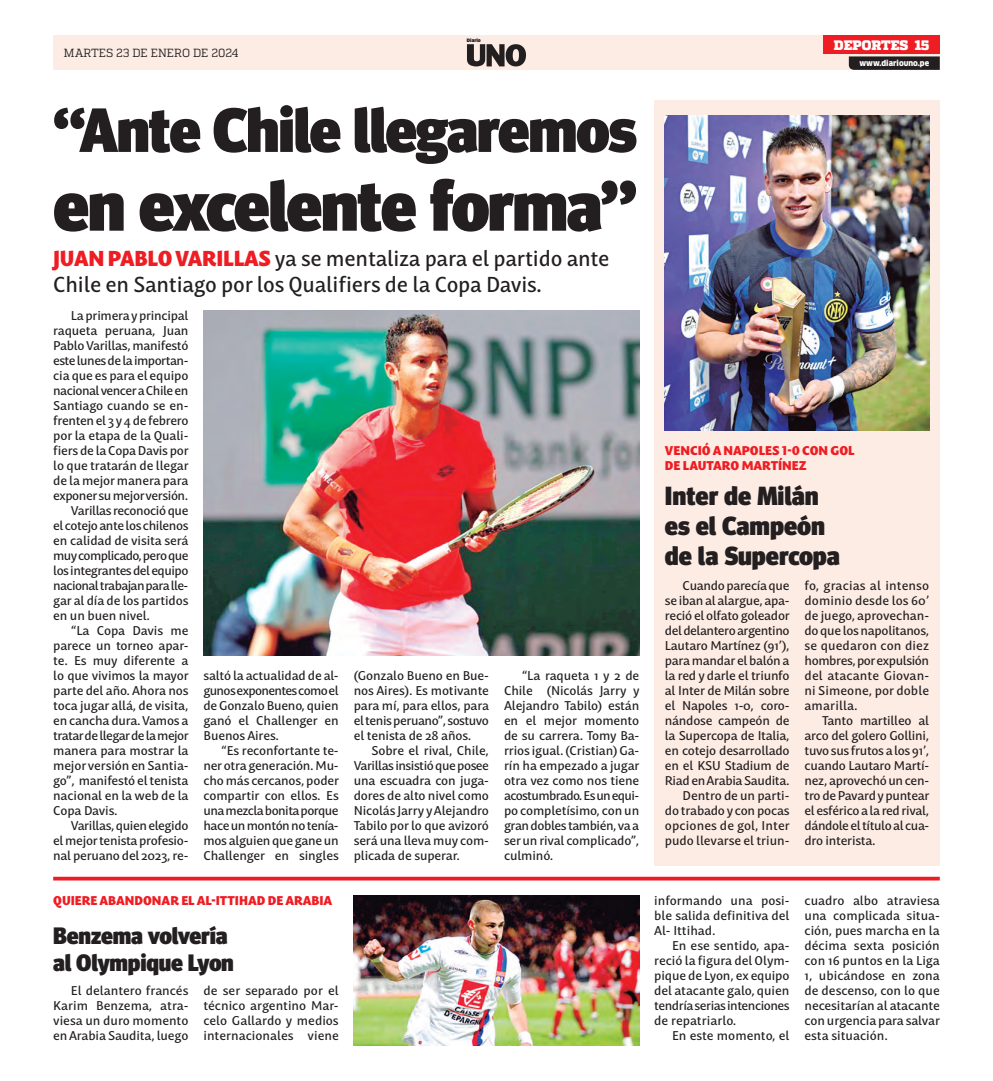
<style>
.page{position:relative;width:993px;height:1081px;background:#fff}
.page>*{position:absolute;margin:0;border:0;box-sizing:border-box;transform-origin:0 0}
.TITULAR{font:900 70.75px "Meta Head OT";letter-spacing:-.02em;color:#231f20}
.TITULAR-2{font:900 62.38px "Meta Head OT";letter-spacing:-.02em;color:#231f20}
.TITULAR_SECUNDARIO_G{font:900 26.25px "Meta Head OT";color:#231f20}
.TITULAR_SECUNDARIO_G-2{font:900 23.75px "Meta Head OT";letter-spacing:-.01em;color:#231f20}
.t1{font:500 21.25px/25.5px "Mastro Sans";letter-spacing:-.01em;color:#231f20}
.t2{font:900 13.75px "Quadon";color:#fff}
.TEXTO_NOTA{font:500 12.5px/15px "Mastro Sans";letter-spacing:-.01em;color:#231f20;text-align:justify}
.VOLADA_SECUNDARIA{font:900 12.5px "Mastro Sans";color:#ee1d23}
.t3{font:11.75px "Quadon";color:#231f20;scale:.95 1}
.t4{font:900 7.88px "Clan Pro";color:#fff;scale:.95 1}
.t5{font:900 4.62px "Clan Pro";letter-spacing:-.01em;color:#231f20}
.s1{font-weight:900;color:#ee1d23}
</style>
<div class="page">
<div style="left:53px;top:35px;width:886px;height:35px;background:#fdece4"></div>
<div style="left:823px;top:35px;width:116px;height:19px;background:#ee1d23"></div>
<svg style="left:848px;top:56px;width:91px;height:14px"></svg>
<svg style="left:467px;top:44px;width:59px;height:22px"></svg>
<div style="left:654px;top:100px;width:285px;height:765px;background:#fdece4"></div>
<img style="left:664px;top:115px;width:264px;height:315px">
<img style="left:203px;top:310px;width:436px;height:345px">
<img style="left:353px;top:895px;width:286px;height:150px">
<hr style="left:53px;top:877px;width:886px;height:3px;background:#ee1d23">
<p class="t3" style="left:64px;top:46px;width:185px">MARTES 23 DE ENERO DE 2024</p>
<p class="t5" style="left:467px;top:38px;width:15px">Diario</p>
<p class="TITULAR-2" style="left:53px;top:93px;width:584px">“Ante Chile llegaremos</p>
<p class="TITULAR" style="left:53px;top:164px;width:585px">en excelente forma”</p>
<p class="t1" style="left:53px;top:244px;width:557px"><span class="s1">JUAN PABLO VARILLAS</span> ya se mentaliza para el partido ante<br>Chile en Santiago por los Qualifiers de la Copa Davis.</p>
<p class="TEXTO_NOTA" style="left:53px;top:307px;width:137px;text-indent:18px">La primera y principal raqueta peruana, Juan Pablo Varillas, manifestó este lunes de la importan&shy;cia que es para el equipo nacional vencer a Chile en Santiago cuando se en&shy;frenten el 3 y 4 de febrero por la etapa de la Quali&shy;fiers de la Copa Davis por lo que tratarán de llegar de la mejor manera para exponer su mejor versión.</p>
<p class="TEXTO_NOTA" style="left:53px;top:502px;width:137px;text-indent:18px">Varillas reconoció que el cotejo ante los chilenos en calidad de visita será muy complicado, pero que los integrantes del equipo nacional trabajan para lle&shy;gar al día de los partidos en un buen nivel.</p>
<p class="TEXTO_NOTA" style="left:53px;top:622px;width:137px;text-indent:18px">“La Copa Davis me parece un torneo apar&shy;te. Es muy diferente a lo que vivimos la mayor parte del año. Ahora nos toca jugar allá, de visita, en cancha dura. Vamos a tratar de llegar de la mejor manera para mostrar la mejor versión en Santia&shy;go”, manifestó el tenista nacional en la web de la Copa Davis.</p>
<p class="TEXTO_NOTA" style="left:53px;top:817px;width:137px;text-indent:18px">Varillas, quien elegido el mejor tenista profesio&shy;nal peruano del 2023, re-</p>
<p class="TEXTO_NOTA" style="left:203px;top:667px;width:137px">saltó la actualidad de al&shy;gunos exponentes como el de Gonzalo Bueno, quien ganó el Challenger en Buenos Aires.</p>
<p class="TEXTO_NOTA" style="left:203px;top:742px;width:137px;text-indent:18px">“Es reconfortante te&shy;ner otra generación. Mu&shy;cho más cercanos, poder compartir con ellos. Es una mezcla bonita porque hace un montón no tenía&shy;mos alguien que gane un Challenger en singles</p>
<p class="TEXTO_NOTA" style="left:353px;top:667px;width:137px">(Gonzalo Bueno en Bue&shy;nos Aires). Es motivante para mí, para ellos, para el tenis peruano”, sostuvo el tenista de 28 años.</p>
<p class="TEXTO_NOTA" style="left:353px;top:742px;width:137px;text-indent:18px">Sobre el rival, Chile, Varillas insistió que posee una escuadra con juga&shy;dores de alto nivel como Nicolás Jarry y Alejandro Tabilo por lo que avizoró será una lleva muy com&shy;plicada de superar.</p>
<p class="TEXTO_NOTA" style="left:504px;top:667px;width:137px;text-indent:18px">“La raqueta 1 y 2 de Chile (Nicolás Jarry y Alejandro Tabilo) están en el mejor momento de su carrera. Tomy Ba&shy;rrios igual. (Cristian) Ga&shy;rín ha empezado a jugar otra vez como nos tiene acostumbrado. Es un equi&shy;po completísimo, con un gran dobles también, va a ser un rival complicado”, culminó.</p>
<p class="t2" style="left:833px;top:37px;width:76px">DEPORTES</p>
<p class="t2" style="left:914px;top:37px;width:16px">15</p>
<p class="t4" style="left:859px;top:59px;width:75px">www.diariouno.pe</p>
<p class="VOLADA_SECUNDARIA" style="left:664px;top:440px;width:191px">VENCIÓ A NAPOLES 1-0 CON GOL</p>
<p class="VOLADA_SECUNDARIA" style="left:664px;top:455px;width:143px">DE LAUTARO MARTÍNEZ</p>
<p class="TITULAR_SECUNDARIO_G" style="left:664px;top:481px;width:155px">Inter de Milán</p>
<p class="TITULAR_SECUNDARIO_G" style="left:664px;top:511px;width:161px">es el Campeón</p>
<p class="TITULAR_SECUNDARIO_G" style="left:664px;top:541px;width:176px">de la Supercopa</p>
<p class="TEXTO_NOTA" style="left:664px;top:577px;width:126px;text-indent:18px">Cuando parecía que se iban al alargue, apa&shy;reció el olfato goleador del delantero argentino Lautaro Martínez (91’), para mandar el balón a la red y darle el triunfo al Inter de Milán sobre el Napoles 1-0, coro&shy;nándose campeón de la Supercopa de Italia, en cotejo desarrollado en el KSU Stadium de Riad en Arabia Saudita.</p>
<p class="TEXTO_NOTA" style="left:664px;top:787px;width:126px;text-indent:18px">Dentro de un parti&shy;do trabado y con pocas opciones de gol, Inter pudo llevarse el triun-</p>
<p class="TEXTO_NOTA" style="left:804px;top:577px;width:126px">fo, gracias al intenso dominio desde los 60’ de juego, aprovechan&shy;do que los napolitanos, se quedaron con diez hombres, por expulsión del atacante Giovan&shy;ni Simeone, por doble amarilla.</p>
<p class="TEXTO_NOTA" style="left:804px;top:712px;width:126px;text-indent:18px">Tanto martilleo al arco del golero Gollini, tuvo sus frutos a los 91’, cuando Lautaro Martí&shy;nez, aprovechó un cen&shy;tro de Pavard y puntear el esférico a la red rival, dándole el título al cua&shy;dro interista.</p>
<p class="VOLADA_SECUNDARIA" style="left:53px;top:890px;width:280px">QUIERE ABANDONAR EL AL-ITTIHAD DE ARABIA</p>
<p class="TEXTO_NOTA" style="left:654px;top:892px;width:137px">informando una posi&shy;ble salida definitiva del Al- Ittihad.</p>
<p class="TEXTO_NOTA" style="left:654px;top:937px;width:137px;text-indent:18px">En ese sentido, apa&shy;reció la figura del Olym&shy;pique de Lyon, ex equipo del atacante galo, quien tendría serias intenciones de repatriarlo.</p>
<p class="TEXTO_NOTA" style="left:671px;top:1027px;width:119px">En este momento, el</p>
<p class="TITULAR_SECUNDARIO_G-2" style="left:53px;top:922px;width:176px">Benzema volvería</p>
<p class="TITULAR_SECUNDARIO_G-2" style="left:53px;top:948px;width:182px">al Olympique Lyon</p>
<p class="TEXTO_NOTA" style="left:53px;top:982px;width:137px;text-indent:18px">El delantero francés Karim Benzema, atra&shy;viesa un duro momento en Arabia Saudita, luego</p>
<p class="TEXTO_NOTA" style="left:203px;top:982px;width:137px">de ser separado por el técnico argentino Mar&shy;celo Gallardo y medios internacionales viene</p>
<p class="TEXTO_NOTA" style="left:804px;top:892px;width:137px">cuadro albo atraviesa una complicada situa&shy;ción, pues marcha en la décima sexta posición con 16 puntos en la Liga 1, ubicándose en zona de descenso, con lo que necesitarían al atacante con urgencia para salvar esta situación.</p>
</div>
